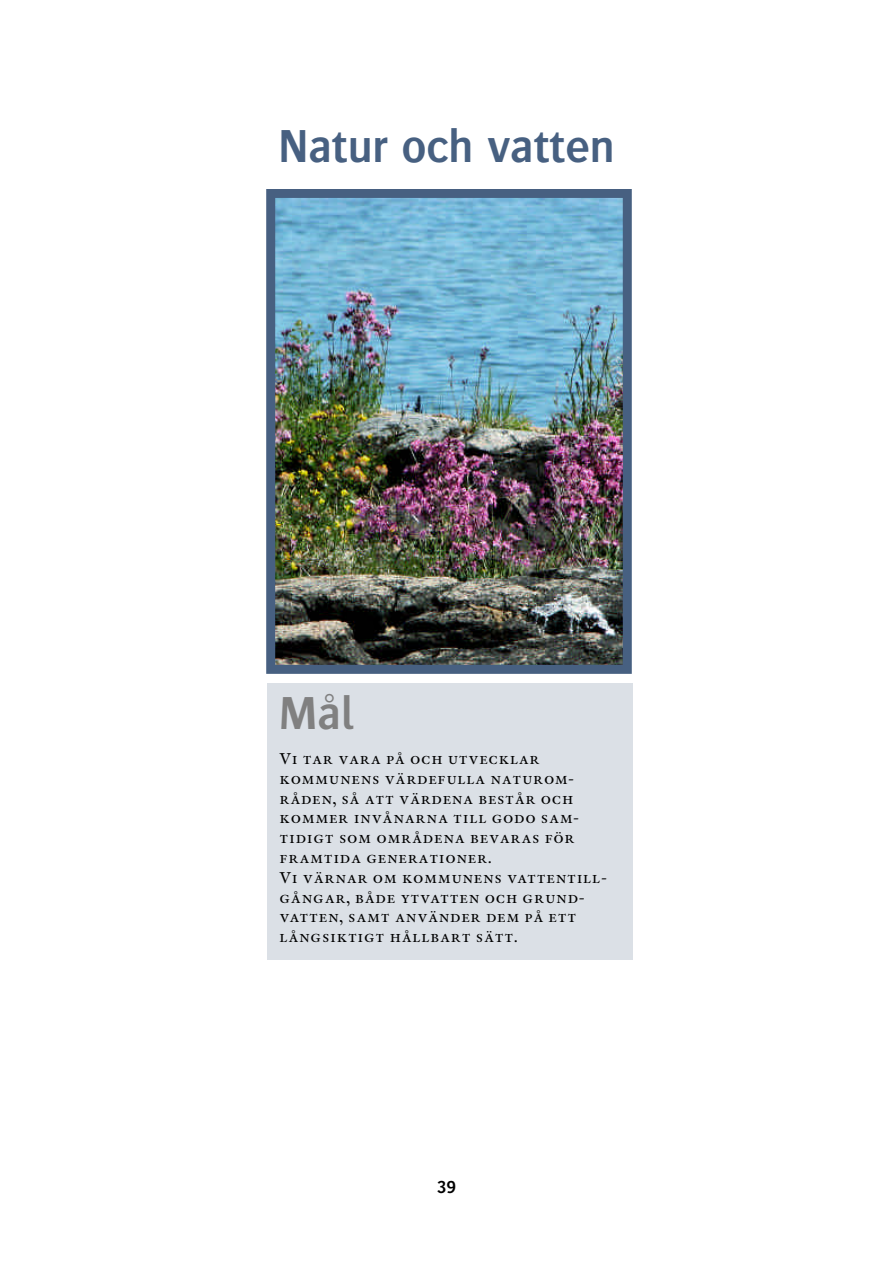
<style>
.page{position:relative;width:894px;height:1263px;background:#fff}
.page>*{position:absolute;margin:0;border:0;box-sizing:border-box;transform-origin:0 0}
.t1{font:600 48px "Bosis";color:#476081}
.t2{font:600 48px "Bosis";color:#808080}
.t3{font:600 18px "Bosis";color:#000}
.t4{font:16.5px/19.8px "Indigo SC";letter-spacing:-.005em;color:#000}
</style>
<div class="page">
<img style="left:266px;top:189px;width:366px;height:485px">
<div style="left:267px;top:684px;width:366px;height:276px;background:#dbe0e6"></div>
<h1 class="t1" style="left:278px;top:121px;width:338px">Natur och vatten</h1>
<h1 class="t2" style="left:279px;top:688px;width:76px">Mål</h1>
<p class="t4" style="left:279px;top:749px;width:329px">Vi tar vara på och utvecklar kommunens värdefulla naturom&shy;råden, så att värdena består och kommer invånarna till godo sam&shy;tidigt som områdena bevaras för framtida generationer.<br>Vi värnar om kommunens vattentill&shy;gångar, både ytvatten och grund&shy;vatten, samt använder dem på ett långsiktigt hållbart sätt.</p>
<p class="t3" style="left:437px;top:1177px;width:21px">39</p>
</div>
